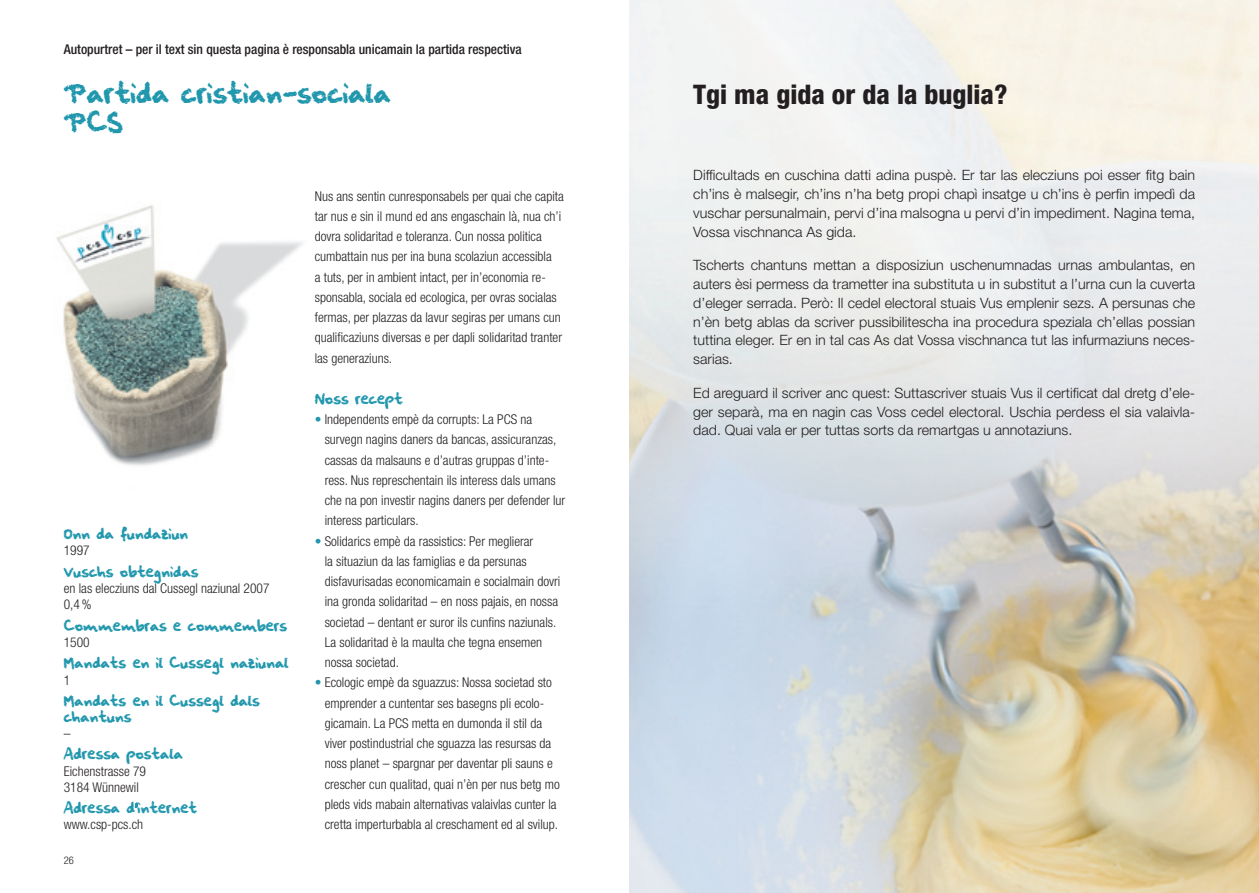
<style>
.page{position:relative;width:1259px;height:893px;background:#fff}
.page>*{position:absolute;margin:0;border:0;box-sizing:border-box;transform-origin:0 0}
.t1{font:800 condensed 27px "Helvetica Neue LT Std";color:#231f20}
.t2{font:23.85px/28.7px "squeakychalksound";color:#2197ad}
.t3{font:300 14.25px/18.8px "Helvetica Neue LT Std";color:#231f20;text-align:justify}
.t4{font:300 condensed 13.5px/20.2px "Helvetica Neue LT Std";color:#231f20}
.t5{font:500 condensed 13.5px "Helvetica Neue LT Std";color:#231f20}
.t6{font:12.75px/15.3px "squeakychalksound";color:#2197ad}
.t7{font:300 condensed 10.5px "Helvetica Neue LT Std";color:#231f20}
.s1{font-family:"Chalkduster"}
.s2{color:#2197ad}
</style>
<div class="page">
<svg style="left:135px;top:803px;width:3px;height:5px"></svg>
<img style="left:629px;top:0;width:630px;height:893px">
<img style="left:56px;top:205px;width:247px;height:261px">
<p class="t5" style="left:64px;top:41px;width:459px">Autopurtret – per il text sin questa pagina è responsabla unicamain la partida respectiva</p>
<h2 class="t2" style="left:64px;top:80px;width:329px">Partida cristian-sociala<br>PCS</h2>
<p class="t6" style="left:64px;top:527px;width:126px">Onn da fundaziun</p>
<p class="t4" style="left:64px;top:540px;width:27px">1997</p>
<p class="t6" style="left:64px;top:565px;width:136px">Vuschs obtegnidas</p>
<p class="t4" style="left:64px;top:578px;width:207px">en las elecziuns dal Cussegl naziunal 2007</p>
<p class="t4" style="left:64px;top:594px;width:29px">0,4%</p>
<p class="t6" style="left:64px;top:619px;width:225px">Commembras e commembers</p>
<p class="t4" style="left:64px;top:632px;width:27px">1500</p>
<p class="t6" style="left:64px;top:656px;width:226px">Mandats en il Cussegl naziunal</p>
<p class="t4" style="left:64px;top:670px;width:8px">1</p>
<p class="t6" style="left:64px;top:694px;width:198px">Mandats en il Cussegl dals chantuns</p>
<p class="t4" style="left:64px;top:723px;width:8px">–</p>
<p class="t6" style="left:64px;top:747px;width:121px">Adressa postala</p>
<p class="t4" style="left:64px;top:760px;width:84px">Eichenstrasse 79</p>
<p class="t4" style="left:64px;top:777px;width:77px">3184 Wünnewil</p>
<p class="t6" style="left:64px;top:801px;width:135px">Adressa d<span class="s1">'</span>internet</p>
<p class="t4" style="left:64px;top:814px;width:81px">www.csp-pcs.ch</p>
<p class="t7" style="left:64px;top:855px;width:12px">26</p>
<p class="t4" style="left:315px;top:186px;width:251px">Nus ans sentin cunresponsabels per quai che capita tar nus e sin il mund ed ans engaschain là, nua ch’i dovra solidaritad e toleranza. Cun nossa politica cumbattain nus per ina buna scolaziun accessibla<br>a tuts, per in ambient intact, per in’economia re&shy;sponsabla, sociala ed ecologica, per ovras socialas fermas, per plazzas da lavur segiras per umans cun qualificaziuns diversas e per dapli solidaritad tranter las generaziuns.</p>
<h3 class="t6" style="left:315px;top:392px;width:90px">Noss recept</h3>
<p class="t4" style="left:325px;top:409px;width:242px;text-indent:-10px"><span class="s2">•</span> Independents empè da corrupts: La PCS na survegn nagins daners da bancas, assicuranzas, cassas da malsauns e d’autras gruppas d’inte&shy;ress. Nus represchentain ils interess dals umans che na pon investir nagins daners per defender lur interess particulars.</p>
<p class="t4" style="left:325px;top:531px;width:237px;text-indent:-10px"><span class="s2">•</span> Solidarics empè da rassistics: Per meglierar<br>la situaziun da las famiglias e da persunas disfavurisadas economicamain e socialmain dovri ina gronda solidaritad – en noss pajais, en nossa societad – dentant er suror ils cunfins naziunals.<br>La solidaritad è la maulta che tegna ensemen nossa societad.</p>
<p class="t4" style="left:325px;top:672px;width:237px;text-indent:-10px"><span class="s2">•</span> Ecologic empè da sguazzus: Nossa societad sto emprender a cuntentar ses basegns pli ecolo&shy;gicamain. La PCS metta en dumonda il stil da viver postindustrial che sguazza las resursas da noss planet – spargnar per daventar pli sauns e crescher cun qualitad, quai n’èn per nus betg mo pleds vids mabain alternativas valaivlas cunter la cretta imperturbabla al creschament ed al svilup.</p>
<h2 class="t1" style="left:693px;top:78px;width:316px">Tgi ma gida or da la buglia?</h2>
<p class="t3" style="left:693px;top:166px;width:503px">Difficultads en cuschina datti adina puspè. Er tar las elecziuns poi esser fitg bain ch’ins è malsegir, ch’ins n’ha betg propi chapì insatge u ch’ins è perfin impedì da vuschar persunalmain, pervi d’ina malsogna u pervi d’in impediment. Nagina tema, Vossa vischnanca As gida.</p>
<p class="t3" style="left:693px;top:256px;width:503px">Tscherts chantuns mettan a disposiziun uschenumnadas urnas ambulantas, en auters èsi permess da trametter ina substituta u in substitut a l’urna cun la cuverta d’eleger serrada. Però: Il cedel electoral stuais Vus emplenir sezs. A persunas che n’èn betg ablas da scriver pussibilitescha ina procedura speziala ch’ellas possian tuttina eleger. Er en in tal cas As dat Vossa vischnanca tut las infurmaziuns neces&shy;sarias.</p>
<p class="t3" style="left:693px;top:383px;width:503px">Ed areguard il scriver anc quest: Suttascriver stuais Vus il certificat dal dretg d’ele&shy;ger separà, ma en nagin cas Voss cedel electoral. Uschia perdess el sia valaivla&shy;dad. Quai vala er per tuttas sorts da remartgas u annotaziuns.</p>
</div>
